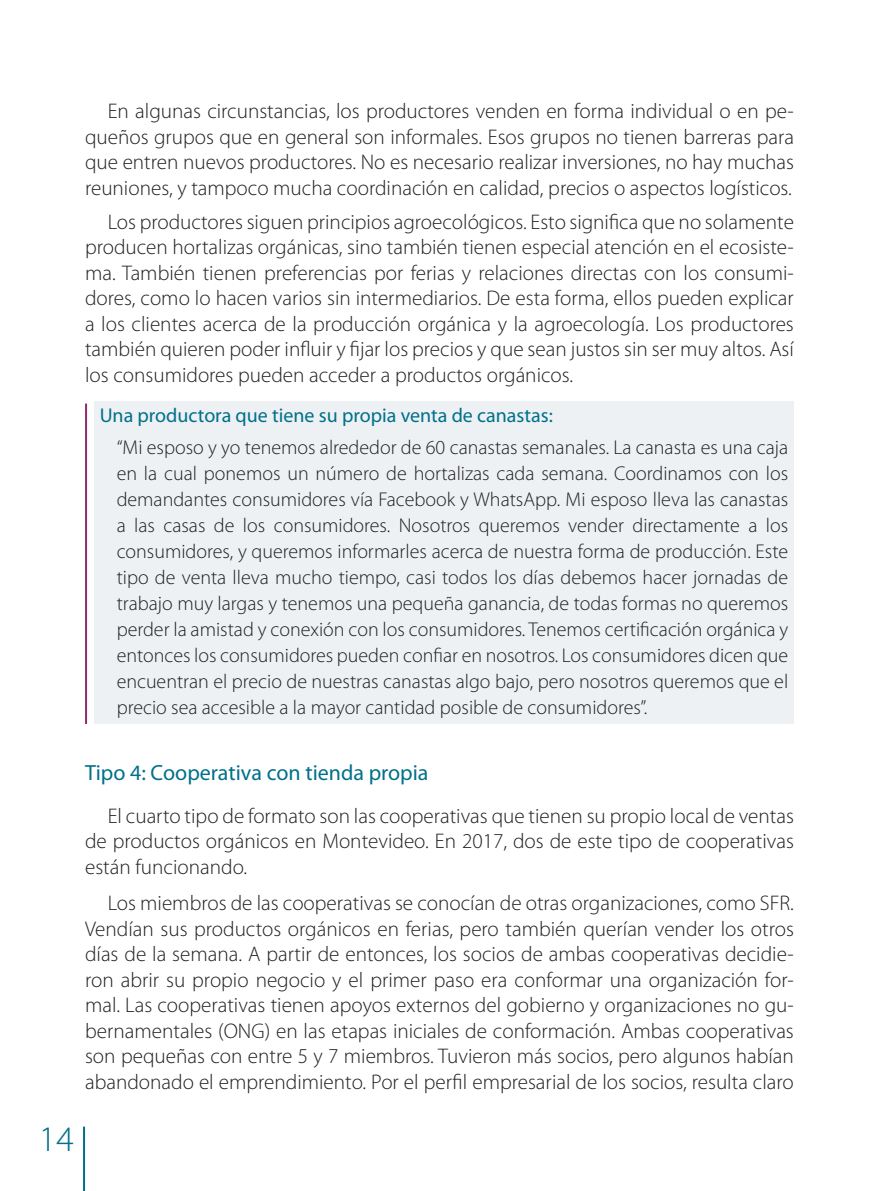
<style>
.page{position:relative;width:879px;height:1191px;background:#fff}
.page>*{position:absolute;margin:0;border:0;box-sizing:border-box;transform-origin:0 0}
.t1{font:300 36px "Myriad Pro";color:#01708a}
.t2{font:22px "Myriad Pro";color:#01708a}
.t3{font:300 21.2px/25.4px "Myriad Pro";color:#231f20;text-align:justify}
.t4{font:300 20px/26px "Myriad Pro";color:#231f20;text-align:justify}
.t5{font:20px "Myriad Pro";color:#01708a}
</style>
<div class="page">
<hr style="left:83px;top:1126px;width:2px;height:65px;background:#01708a">
<div style="left:94px;top:402px;width:700px;height:322px;background:#edf1f3"></div>
<hr style="left:85px;top:403px;width:2px;height:321px;background:#932972">
<p class="t3" style="left:85px;top:98px;width:710px;text-indent:23px">En algunas circunstancias, los productores venden en forma individual o en pe&shy;queños grupos que en general son informales. Esos grupos no tienen barreras para que entren nuevos productores. No es necesario realizar inversiones, no hay muchas reuniones, y tampoco mucha coordinación en calidad, precios o aspectos logísticos.</p>
<p class="t3" style="left:85px;top:209px;width:710px;text-indent:23px">Los productores siguen principios agroecológicos. Esto significa que no solamente producen hortalizas orgánicas, sino también tienen especial atención en el ecosiste&shy;ma. También tienen preferencias por ferias y relaciones directas con los consumi&shy;dores, como lo hacen varios sin intermediarios. De esta forma, ellos pueden explicar a los clientes acerca de la producción orgánica y la agroecología. Los productores también quieren poder influir y fijar los precios y que sean justos sin ser muy altos. Así los consumidores pueden acceder a productos orgánicos.</p>
<p class="t5" style="left:100px;top:405px;width:455px">Una productora que tiene su propia venta de canastas:</p>
<p class="t4" style="left:117px;top:435px;width:673px">“Mi esposo y yo tenemos alrededor de 60 canastas semanales. La canasta es una caja en la cual ponemos un número de hortalizas cada semana. Coordinamos con los demandantes consumidores vía Facebook y WhatsApp. Mi esposo lleva las canastas a las casas de los consumidores. Nosotros queremos vender directamente a los consumidores, y queremos informarles acerca de nuestra forma de producción. Este tipo de venta lleva mucho tiempo, casi todos los días debemos hacer jornadas de trabajo muy largas y tenemos una pequeña ganancia, de todas formas no queremos perder la amistad y conexión con los consumidores. Tenemos certificación orgánica y entonces los consumidores pueden confiar en nosotros. Los consumidores dicen que encuentran el precio de nuestras canastas algo bajo, pero nosotros queremos que el precio sea accesible a la mayor cantidad posible de consumidores”.</p>
<p class="t2" style="left:85px;top:760px;width:345px">Tipo 4: Cooperativa con tienda propia</p>
<p class="t3" style="left:85px;top:803px;width:710px;text-indent:23px">El cuarto tipo de formato son las cooperativas que tienen su propio local de ventas de productos orgánicos en Montevideo. En 2017, dos de este tipo de cooperativas están funcionando.</p>
<p class="t3" style="left:85px;top:891px;width:710px;text-indent:23px">Los miembros de las cooperativas se conocían de otras organizaciones, como SFR.<br>Vendían sus productos orgánicos en ferias, pero también querían vender los otros días de la semana. A partir de entonces, los socios de ambas cooperativas decidie&shy;ron abrir su propio negocio y el primer paso era conformar una organización for&shy;mal. Las cooperativas tienen apoyos externos del gobierno y organizaciones no gu&shy;bernamentales (ONG) en las etapas iniciales de conformación. Ambas cooperativas son pequeñas con entre 5 y 7 miembros. Tuvieron más socios, pero algunos habían abandonado el emprendimiento. Por el perfil empresarial de los socios, resulta claro</p>
<h1 class="t1" style="left:39px;top:1119px;width:37px">14</h1>
</div>
